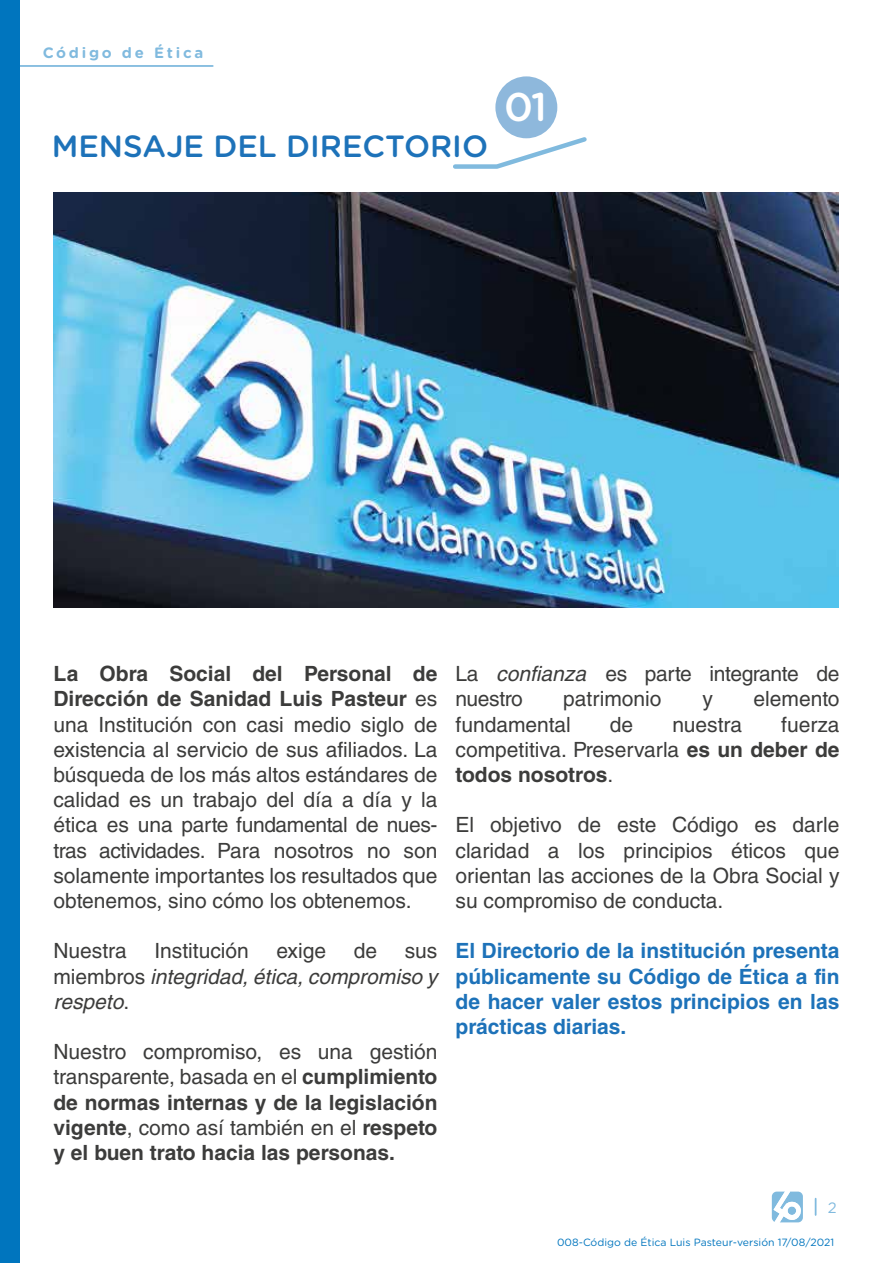
<style>
.page{position:relative;width:893px;height:1263px;background:#fff}
.page>*{position:absolute;margin:0;border:0;box-sizing:border-box;transform-origin:0 0}
.t1{font:500 40.05px "Gotham Rounded";color:#fff}
.t2{font:500 30.75px "Gotham Rounded";color:#1d72b9}
.t3{font:21px/25.2px "Helvetica LT Std";color:#3c3c3b;text-align:justify}
.t4{font:700 21px/25.2px "Helvetica LT Std";color:#3c3c3b;text-align:justify}
.t5{font:700 21px/25.2px "Helvetica LT Std";color:#1d72b9;text-align:justify}
.t6{font:italic 21px/25.2px "Helvetica";color:#3c3c3b}
.t7{font:700 15px "Gotham Rounded";letter-spacing:.185em;color:#0075be}
.t8{font:15px "Gotham Rounded";color:#0075be}
.t9{font:10.5px "Gotham Rounded";color:#0075be}
.s1{font-weight:700}
.s2{font-family:"Helvetica LT Std";font-style:normal}
.s3{font-weight:400}
.s4{font-family:"Helvetica";font-style:italic}
</style>
<div class="page">
<hr style="left:0;top:65px;width:213px;height:2px;background:#0075be">
<svg style="left:453px;top:137px;width:134px;height:32px"></svg>
<div style="left:495px;top:76px;width:62px;height:62px;background:#8eb8dc;border-radius:50%"></div>
<div style="left:0;top:0;width:20px;height:1262px;background:#0075be"></div>
<img style="left:53px;top:193px;width:785px;height:415px">
<svg style="left:772px;top:1191px;width:31px;height:31px"></svg>
<svg style="left:815px;top:1199px;width:1px;height:16px"></svg>
<p class="t7" style="left:42px;top:42px;width:163px">Código de Ética</p>
<h2 class="t2" style="left:52px;top:124px;width:438px">MENSAJE DEL DIRECTORIO</h2>
<h1 class="t1" style="left:504px;top:79px;width:45px">01</h1>
<p class="t3" style="left:53px;top:661px;width:386px"><span class="s1">La Obra Social del Personal de Dirección de Sanidad Luis Pasteur</span> es una Institución con casi medio siglo de existencia al servicio de sus afiliados. La búsqueda de los más altos estándares de calidad es un trabajo del día a día y la ética es una parte fundamental de nues&shy;tras actividades. Para nosotros no son solamente importantes los resultados que obtenemos, sino cómo los obtenemos.</p>
<p class="t3" style="left:53px;top:938px;width:75px">Nuestra</p>
<p class="t3" style="left:154px;top:938px;width:96px">Institución</p>
<p class="t3" style="left:277px;top:938px;width:51px">exige</p>
<p class="t3" style="left:354px;top:938px;width:25px">de</p>
<p class="t3" style="left:405px;top:938px;width:34px">sus</p>
<p class="t6" style="left:53px;top:963px;width:385px"><span class="s2">miembros</span> integridad, ética, compromiso y respeto<span class="s2">.</span></p>
<p class="t4" style="left:53px;top:1039px;width:386px"><span class="s3">Nuestro compromiso, es una gestión transparente, basada en el</span> cumplimiento de normas internas y de la legislación vigente<span class="s3">, como así también en el</span> respeto y el buen trato hacia las personas.</p>
<p class="t3" style="left:455px;top:661px;width:385px">La <span class="s4">confianza</span> es parte integrante de nuestro</p>
<p class="t3" style="left:563px;top:686px;width:100px">patrimonio</p>
<p class="t3" style="left:702px;top:686px;width:12px">y</p>
<p class="t3" style="left:754px;top:686px;width:87px">elemento</p>
<p class="t3" style="left:455px;top:711px;width:117px">fundamental</p>
<p class="t3" style="left:610px;top:711px;width:25px">de</p>
<p class="t3" style="left:672px;top:711px;width:71px">nuestra</p>
<p class="t3" style="left:455px;top:711px;width:386px;text-indent:326px">fuerza competitiva. Preservarla <span class="s1">es un deber de todos nosotros</span>.</p>
<p class="t3" style="left:455px;top:812px;width:386px">El objetivo de este Código es darle claridad a los principios éticos que orientan las acciones de la Obra Social y su compromiso de conducta.</p>
<p class="t5" style="left:455px;top:938px;width:386px">El Directorio de la institución presenta públicamente su Código de Ética a fin de hacer valer estos principios en las prácticas diarias.</p>
<p class="t8" style="left:827px;top:1197px;width:10px">2</p>
<p class="t9" style="left:557px;top:1235px;width:279px">008-Código de Ética Luis Pasteur-versión 17/08/2021</p>
</div>
